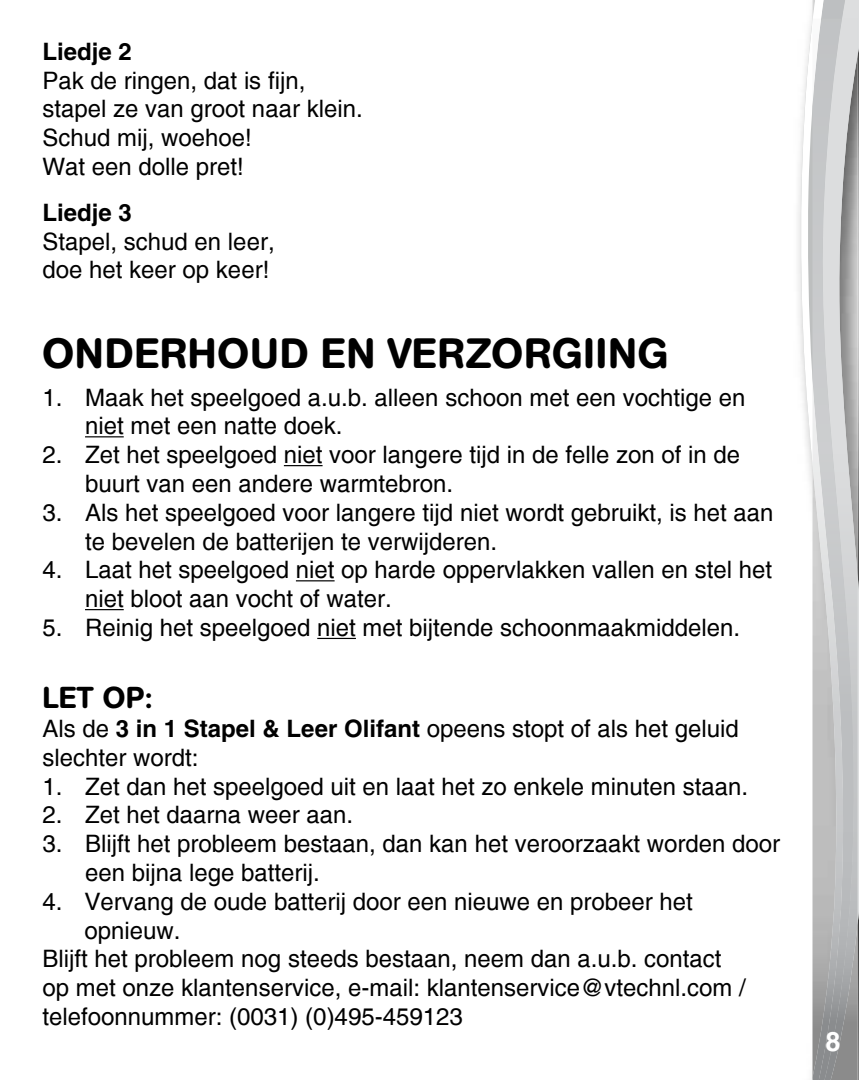
<style>
.page{position:relative;width:859px;height:1080px;background:#fff}
.page>*{position:absolute;margin:0;border:0;box-sizing:border-box;transform-origin:0 0}
.t1{font:500 42px "AG Book Rounded";letter-spacing:.02em;color:#000}
.t2{font:500 30px "AG Book Rounded";color:#000}
.t3{font:700 27px "Helvetica";color:#fff}
.t4{font:24px/28.8px "Helvetica";color:#000}
.t5{font:700 24px "Helvetica";color:#000}
.s1{font-weight:700}
.s2{font-weight:500;font-size:33px}
</style>
<div class="page">
<svg style="left:800px;top:15px;width:12px;height:1065px"></svg>
<img style="left:857px;top:925px;width:2px;height:155px">
<img style="left:845px;top:925px;width:10px;height:155px">
<svg style="left:812px;top:0;width:47px;height:925px;background:#bababb"></svg>
<img style="left:812px;top:19px;width:33px;height:1061px">
<hr style="left:85px;top:436px;width:39px;height:1px;background:#000">
<hr style="left:284px;top:465px;width:39px;height:1px;background:#000">
<hr style="left:296px;top:580px;width:39px;height:1px;background:#000">
<hr style="left:85px;top:609px;width:39px;height:1px;background:#000">
<hr style="left:317px;top:638px;width:39px;height:1px;background:#000">
<p class="t5" style="left:43px;top:37px;width:91px">Liedje 2</p>
<p class="t4" style="left:43px;top:66px;width:322px">Pak de ringen, dat is fijn, stapel ze van groot naar klein.<br>Schud mij, woehoe!<br>Wat een dolle pret!</p>
<p class="t5" style="left:43px;top:198px;width:91px">Liedje 3</p>
<p class="t4" style="left:43px;top:227px;width:234px">Stapel, schud en leer, doe het keer op keer!</p>
<h1 class="t1" style="left:43px;top:329px;width:627px">ONDERHOUD EN VERZORGIING</h1>
<p class="t4" style="left:85px;top:383px;width:662px;text-indent:-43px">1. Maak het speelgoed a.u.b. alleen schoon met een vochtige en niet met een natte doek.</p>
<p class="t4" style="left:85px;top:441px;width:657px;text-indent:-43px">2. Zet het speelgoed niet voor langere tijd in de felle zon of in de buurt van een andere warmtebron.</p>
<p class="t4" style="left:85px;top:498px;width:690px;text-indent:-43px">3. Als het speelgoed voor langere tijd niet wordt gebruikt, is het aan te bevelen de batterijen te verwijderen.</p>
<p class="t4" style="left:85px;top:556px;width:689px;text-indent:-43px">4. Laat het speelgoed niet op harde oppervlakken vallen en stel het niet bloot aan vocht of water.</p>
<p class="t4" style="left:43px;top:613px;width:699px">5. Reinig het speelgoed niet met bijtende schoonmaakmiddelen.</p>
<p class="t2" style="left:43px;top:680px;width:111px">LET OP:</p>
<p class="t4" style="left:43px;top:714px;width:698px">Als de <span class="s1">3 in 1 Stapel &amp; Leer Olifant</span> opeens stopt of als het geluid slechter wordt:</p>
<p class="t4" style="left:43px;top:772px;width:707px">1. Zet dan het speelgoed uit en laat het zo enkele minuten staan.</p>
<p class="t4" style="left:43px;top:801px;width:312px">2. Zet het daarna weer aan.</p>
<p class="t4" style="left:85px;top:830px;width:697px;text-indent:-43px">3. Blijft het probleem bestaan, dan kan het veroorzaakt worden door een bijna lege batterij.</p>
<p class="t4" style="left:43px;top:887px;width:652px">4. Vervang de oude batterij door een nieuwe en probeer het</p>
<p class="t4" style="left:85px;top:916px;width:98px">opnieuw.</p>
<p class="t4" style="left:43px;top:945px;width:681px">Blijft het probleem nog steeds bestaan, neem dan a.u.b. contact</p>
<p class="t4" style="left:43px;top:974px;width:705px">op met onze klantenservice, e-mail: klantenservice@vtechnl.com /</p>
<p class="t4" style="left:43px;top:1002px;width:422px">telefoonnummer: (0031) (0)495-459123</p>
<p class="t3" style="left:826px;top:1025px;width:27px">8<span class="s2">8</span></p>
</div>
